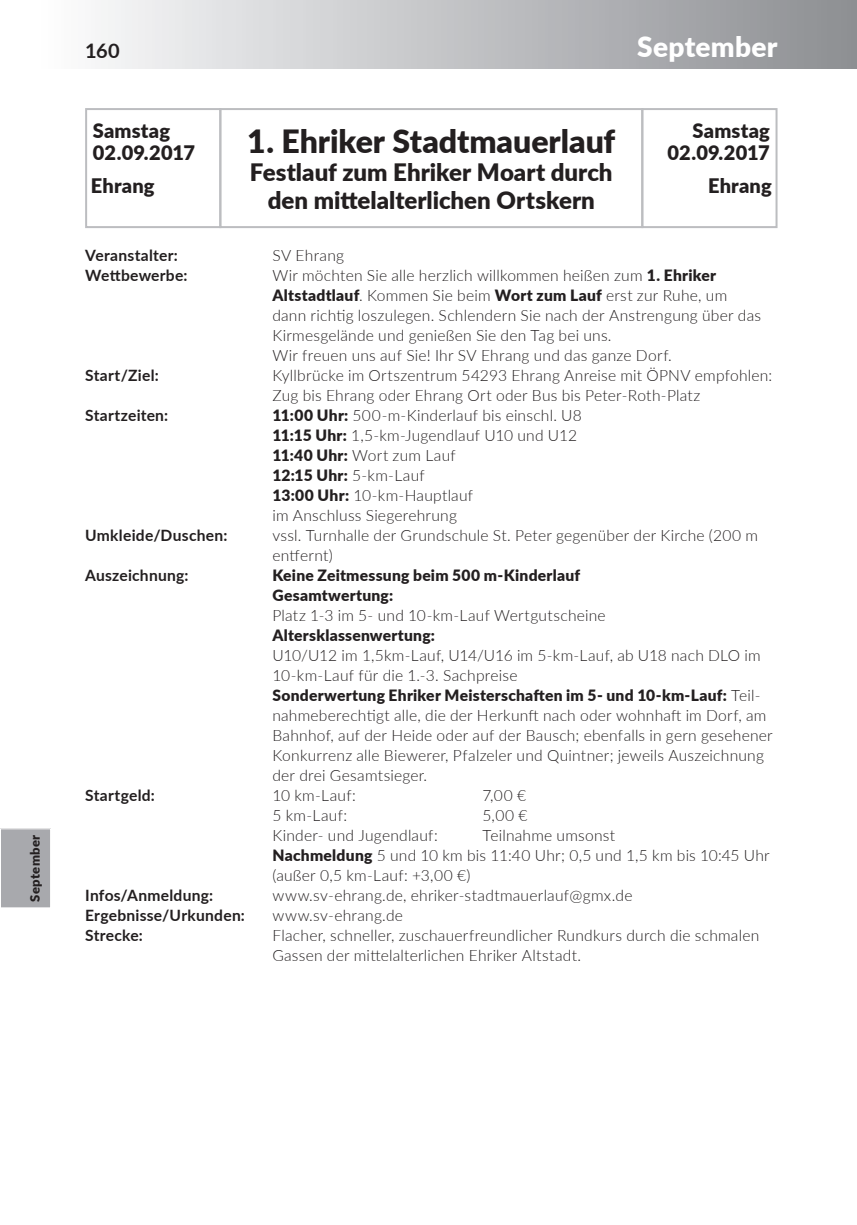
<style>
.page{position:relative;width:857px;height:1225px;background:#fff}
.page>*{position:absolute;margin:0;border:0;box-sizing:border-box;transform-origin:0 0}
.t1{font:900 32px "Lato";color:#231f20}
.t2{font:900 28px "Lato";letter-spacing:.01em;color:#fff}
.t3{font:900 24px/28px "Lato";color:#231f20;text-align:center}
.t4{font:900 20px/22px "Lato";letter-spacing:.01em;color:#231f20}
.t5{font:700 20px "Lato";color:#231f20}
.t6{font:300 15.6px/20px "Lato";letter-spacing:.015em;color:#231f20}
.t7{font:700 15.6px "Lato";letter-spacing:.015em;color:#231f20}
.t8{font:900 15.6px/20px "Lato";letter-spacing:.015em;color:#231f20}
.t9{font:900 13px "Lato";letter-spacing:.035em;color:#231f20}
.s1{font-weight:900}
</style>
<div class="page">
<div style="left:85px;top:108px;width:136px;height:120px;border:2px solid #bcbdc0"></div>
<div style="left:641px;top:108px;width:136px;height:120px;border:2px solid #bcbdc0"></div>
<div style="left:219px;top:108px;width:424px;height:120px;border:2px solid #bcbdc0"></div>
<div style="left:0;top:0;width:856px;height:68px;background:linear-gradient(to right,#fff,#8c8e92)"></div>
<div style="left:0;top:829px;width:51px;height:79px;background:#a8a9ad"></div>
<div style="left:0;top:828px;width:51px;height:80px;border:1px solid #fff"></div>
<hr style="left:856px;top:0;width:1px;height:68px;background:#8d8f92">
<p class="t9" style="left:25px;top:902px;width:69px;rotate:-90deg">September</p>
<p class="t5" style="left:85px;top:36px;width:36px">160</p>
<h2 class="t2" style="left:637px;top:25px;width:142px">September</h2>
<p class="t4" style="left:93px;top:118px;width:104px">Samstag<br>02.09.2017</p>
<p class="t4" style="left:667px;top:118px;width:104px;text-align:right">Samstag<br>02.09.2017</p>
<p class="t4" style="left:91px;top:174px;width:65px">Ehrang</p>
<p class="t4" style="left:707px;top:174px;width:65px">Ehrang</p>
<h1 class="t1" style="left:247px;top:117px;width:369px">1. Ehriker Stadtmauerlauf</h1>
<h3 class="t3" style="left:250px;top:157px;width:364px">Festlauf zum Ehriker Moart durch den mittelalterlichen Ortskern</h3>
<p class="t7" style="left:85px;top:243px;width:94px">Veranstalter:</p>
<p class="t6" style="left:272px;top:244px;width:73px">SV Ehrang</p>
<p class="t7" style="left:85px;top:263px;width:104px">Wettbewerbe:</p>
<p class="t6" style="left:272px;top:264px;width:490px">Wir möchten Sie alle herzlich willkommen heißen zum <span class="s1">1. Ehriker Altstadtlauf</span>. Kommen Sie beim <span class="s1">Wort zum Lauf</span> erst zur Ruhe, um dann richtig loszulegen. Schlendern Sie nach der Anstrengung über das Kirmesgelände und genießen Sie den Tag bei uns.<br>Wir freuen uns auf Sie! Ihr SV Ehrang und das ganze Dorf.</p>
<p class="t7" style="left:85px;top:363px;width:75px">Start/Ziel:</p>
<p class="t6" style="left:272px;top:364px;width:501px">Kyllbrücke im Ortszentrum 54293 Ehrang Anreise mit ÖPNV empfohlen:<br>Zug bis Ehrang oder Ehrang Ort oder Bus bis Peter-Roth-Platz</p>
<p class="t7" style="left:85px;top:403px;width:85px">Startzeiten:</p>
<p class="t6" style="left:272px;top:404px;width:311px"><span class="s1">11:00 Uhr:</span> 500-m-Kinderlauf bis einschl. U8<br><span class="s1">11:15 Uhr:</span> 1,5-km-Jugendlauf U10 und U12<br><span class="s1">11:40 Uhr:</span> Wort zum Lauf<br><span class="s1">12:15 Uhr:</span> 5-km-Lauf<br><span class="s1">13:00 Uhr:</span> 10-km-Hauptlauf<br>im Anschluss Siegerehrung</p>
<p class="t7" style="left:85px;top:523px;width:144px">Umkleide/Duschen:</p>
<p class="t6" style="left:272px;top:524px;width:487px">vssl. Turnhalle der Grundschule St. Peter gegenüber der Kirche (200 m entfernt)</p>
<p class="t7" style="left:85px;top:563px;width:105px">Auszeichnung:</p>
<p class="t8" style="left:272px;top:564px;width:309px">Keine Zeitmessung beim 500 m-Kinderlauf<br>Gesamtwertung:</p>
<p class="t6" style="left:272px;top:604px;width:334px">Platz 1-3 im 5- und 10-km-Lauf Wertgutscheine</p>
<p class="t8" style="left:272px;top:624px;width:164px">Altersklassenwertung:</p>
<p class="t6" style="left:272px;top:644px;width:501px">U10/U12 im 1,5km-Lauf, U14/U16 im 5-km-Lauf, ab U18 nach DLO im 10-km-Lauf für die 1.-3. Sachpreise<br><span class="s1">Sonderwertung Ehriker Meisterschaften im 5- und 10-km-Lauf:</span> Teil&shy;nahmeberechtigt alle, die der Herkunft nach oder wohnhaft im Dorf, am Bahnhof, auf der Heide oder auf der Bausch; ebenfalls in gern gesehener Konkurrenz alle Biewerer, Pfalzeler und Quintner; jeweils Auszeichnung der drei Gesamtsieger.</p>
<p class="t7" style="left:85px;top:783px;width:71px">Startgeld:</p>
<p class="t6" style="left:272px;top:784px;width:85px">10 km-Lauf:</p>
<p class="t6" style="left:482px;top:784px;width:45px">7,00 €</p>
<p class="t6" style="left:272px;top:804px;width:76px">5 km-Lauf:</p>
<p class="t6" style="left:482px;top:804px;width:47px">5,00 €</p>
<p class="t6" style="left:272px;top:824px;width:167px">Kinder- und Jugendlauf:</p>
<p class="t6" style="left:272px;top:824px;width:498px;text-indent:210px">Teilnahme umsonst<br><span class="s1">Nachmeldung</span> 5 und 10 km bis 11:40 Uhr; 0,5 und 1,5 km bis 10:45 Uhr (außer 0,5 km-Lauf: +3,00 €)</p>
<p class="t7" style="left:85px;top:883px;width:130px">Infos/Anmeldung:</p>
<p class="t6" style="left:272px;top:884px;width:361px">www.sv-ehrang.de, ehriker-stadtmauerlauf@gmx.de</p>
<p class="t7" style="left:85px;top:903px;width:161px">Ergebnisse/Urkunden:</p>
<p class="t6" style="left:272px;top:904px;width:132px">www.sv-ehrang.de</p>
<p class="t7" style="left:85px;top:923px;width:59px">Strecke:</p>
<p class="t6" style="left:272px;top:924px;width:488px">Flacher, schneller, zuschauerfreundlicher Rundkurs durch die schmalen<br>Gassen der mittelalterlichen Ehriker Altstadt.</p>
</div>
